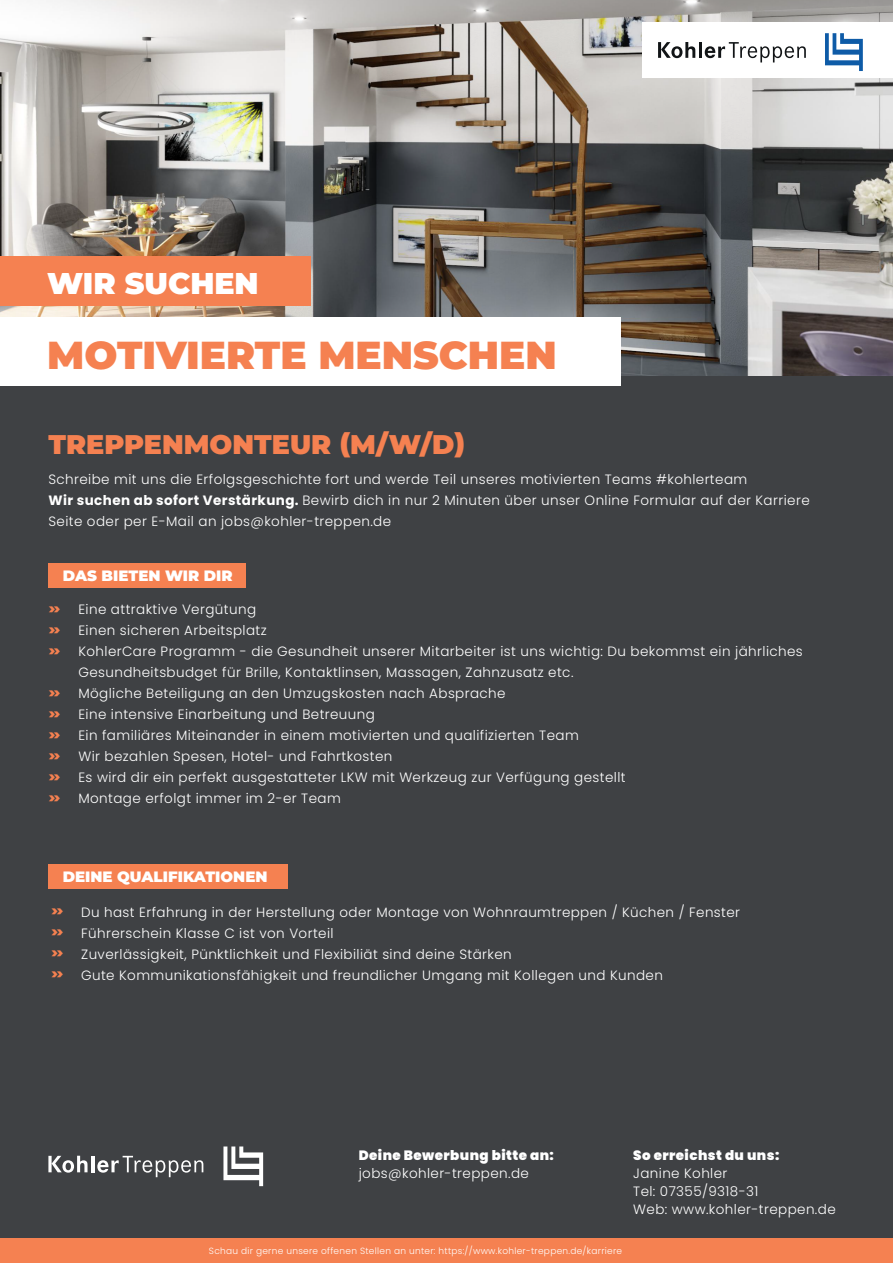
<style>
.page{position:relative;width:893px;height:1263px;background:#3f4144}
.page>*{position:absolute;margin:0;border:0;box-sizing:border-box;transform-origin:0 0}
.t1{font:900 39px "Montserrat";color:#f58151}
.t2{font:900 30px "Montserrat";color:#fff}
.t3{font:900 27px "Montserrat";color:#f58151}
.t4{font:900 15px "Montserrat";color:#fff}
.t5{font:300 13.5px/21px "Poppins";letter-spacing:.03em;color:#fff}
.t6{font:900 13.5px "Poppins";letter-spacing:.03em;color:#fff}
.t7{font:800 13.5px/21px "Poppins";color:#f58151;text-align:justify}
.t8{font:300 9px "Poppins";letter-spacing:.03em;color:#fff}
.s1{font-weight:700}
</style>
<div class="page">
<img style="left:0;top:0;width:893px;height:376px">
<div style="left:0;top:256px;width:310px;height:50px;background:#f58151"></div>
<div style="left:0;top:317px;width:621px;height:69px;background:#fff"></div>
<div style="left:642px;top:22px;width:251px;height:56px;background:#fff"></div>
<svg style="left:825px;top:33px;width:38px;height:38px"></svg>
<svg style="left:658px;top:42px;width:37px;height:16px"></svg>
<hr style="left:699px;top:42px;width:3px;height:16px;background:#111416">
<svg style="left:705px;top:42px;width:101px;height:20px"></svg>
<div style="left:48px;top:563px;width:198px;height:25px;background:#f58151"></div>
<div style="left:48px;top:864px;width:240px;height:25px;background:#f58151"></div>
<svg style="left:223px;top:1146px;width:40px;height:40px"></svg>
<svg style="left:48px;top:1156px;width:40px;height:17px"></svg>
<hr style="left:91px;top:1156px;width:3px;height:16px;background:#fff">
<svg style="left:97px;top:1156px;width:106px;height:21px"></svg>
<div style="left:0;top:1238px;width:893px;height:25px;background:#f58151"></div>
<h2 class="t2" style="left:47px;top:261px;width:213px">WIR SUCHEN</h2>
<h1 class="t1" style="left:47px;top:326px;width:511px">MOTIVIERTE MENSCHEN</h1>
<h3 class="t3" style="left:48px;top:424px;width:419px">TREPPENMONTEUR (M/W/D)</h3>
<p class="t5" style="left:48px;top:469px;width:763px">Schreibe mit uns die Erfolgsgeschichte fort und werde Teil unseres motivierten Teams #kohlerteam<br><span class="s1">Wir suchen ab sofort Verstärkung.</span> Bewirb dich in nur 2 Minuten über unser Online Formular auf der Karriere<br>Seite oder per E-Mail an jobs@kohler-treppen.de</p>
<p class="t4" style="left:63px;top:564px;width:171px">DAS BIETEN WIR DIR</p>
<p class="t7" style="left:48px;top:599px;width:14px">&gt;&gt; &gt;&gt; &gt;&gt;</p>
<p class="t7" style="left:48px;top:683px;width:14px">&gt;&gt; &gt;&gt; &gt;&gt; &gt;&gt; &gt;&gt;</p>
<p class="t7" style="left:48px;top:788px;width:14px">&gt;&gt;</p>
<p class="t5" style="left:78px;top:599px;width:726px">Eine attraktive Vergütung<br>Einen sicheren Arbeitsplatz<br>KohlerCare Programm - die Gesundheit unserer Mitarbeiter ist uns wichtig: Du bekommst ein jährliches Gesundheitsbudget für Brille, Kontaktlinsen, Massagen, Zahnzusatz etc.<br>Mögliche Beteiligung an den Umzugskosten nach Absprache<br>Eine intensive Einarbeitung und Betreuung<br>Ein familiäres Miteinander in einem motivierten und qualifizierten Team<br>Wir bezahlen Spesen, Hotel- und Fahrtkosten<br>Es wird dir ein perfekt ausgestatteter LKW mit Werkzeug zur Verfügung gestellt<br>Montage erfolgt immer im 2-er Team</p>
<p class="t4" style="left:63px;top:865px;width:206px">DEINE QUALIFIKATIONEN</p>
<p class="t7" style="left:51px;top:901px;width:14px">&gt;&gt; &gt;&gt; &gt;&gt; &gt;&gt;</p>
<p class="t5" style="left:81px;top:901px;width:660px">Du hast Erfahrung in der Herstellung oder Montage von Wohnraumtreppen / Küchen / Fenster Führerschein Klasse C ist von Vorteil<br>Zuverlässigkeit, Pünktlichkeit und Flexibiliät sind deine Stärken<br>Gute Kommunikationsfähigkeit und freundlicher Umgang mit Kollegen und Kunden</p>
<p class="t6" style="left:359px;top:1148px;width:197px">Deine Bewerbung bitte an:</p>
<p class="t5" style="left:359px;top:1163px;width:172px">jobs@kohler-treppen.de</p>
<p class="t8" style="left:209px;top:1245px;width:415px">Schau dir gerne unsere offenen Stellen an unter: https://www.kohler-treppen.de/karriere</p>
<p class="t6" style="left:633px;top:1148px;width:148px">So erreichst du uns:</p>
<p class="t5" style="left:633px;top:1165px;width:204px;line-height:18px">Janine Kohler<br>Tel: 07355/9318-31<br>Web: www.kohler-treppen.de</p>
</div>
